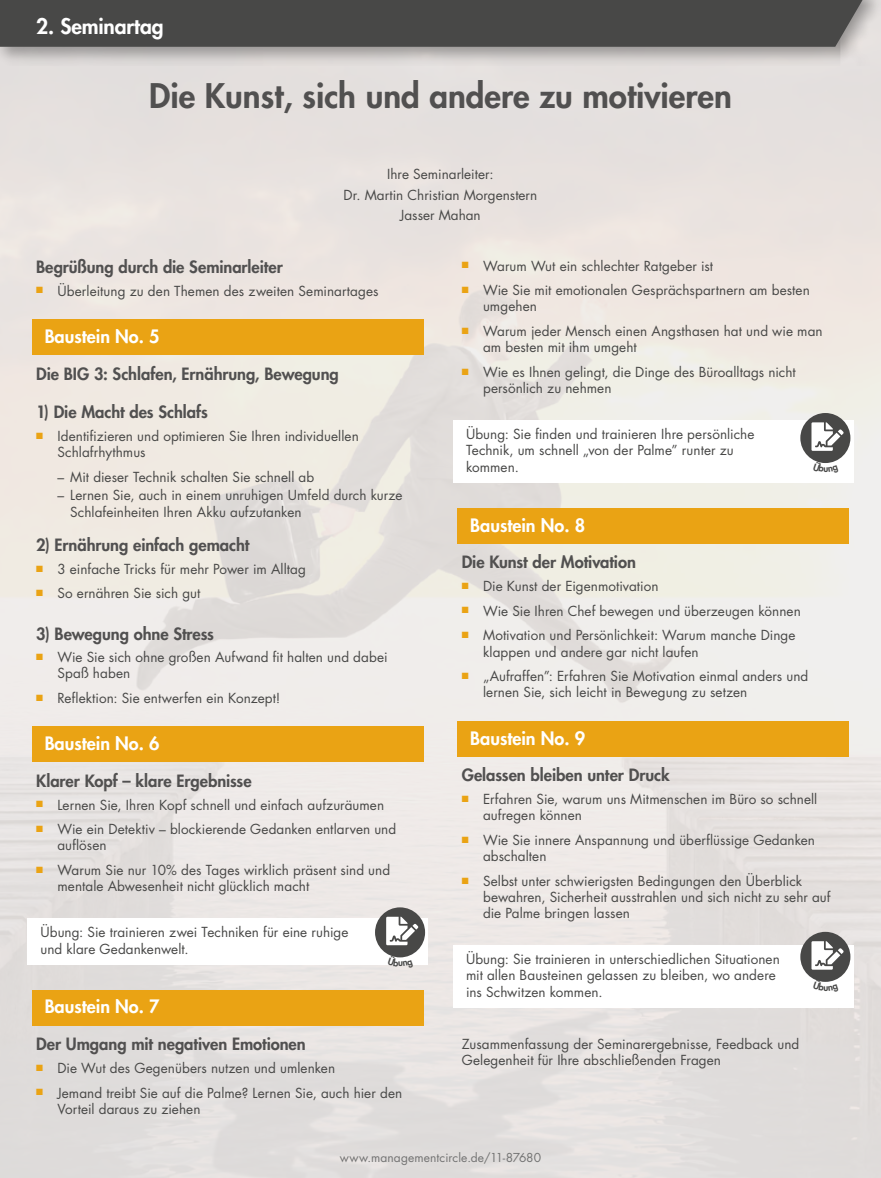
<style>
.page{position:relative;width:881px;height:1178px;background:#fff}
.page>*{position:absolute;margin:0;border:0;box-sizing:border-box;transform-origin:0 0}
.t1{font:800 33px "Futura Std";color:#515050}
.t2{font:800 21px "Futura Std";letter-spacing:-.005em;color:#fff}
.t3{font:800 18px "Futura Std";color:#fff}
.t4{font:800 16.5px "Futura Std";letter-spacing:-.005em;color:#515050}
.t5{font:13.5px/16.2px "Futura Std";letter-spacing:.005em;color:#484847}
.t6{font:12px "Futura Std";letter-spacing:.01em;color:#737373}
</style>
<div class="page">
<img style="left:0;top:66px;width:880px;height:1112px">
<div style="left:0;top:0;width:880px;height:66px;background:#000;opacity:.35"></div>
<div style="left:0;top:0;width:862px;height:47px;background:#484847"></div>
<div style="left:453px;top:420px;width:400px;height:62px;background:#fff"></div>
<div style="left:457px;top:508px;width:391px;height:35px;background:#eaa314"></div>
<div style="left:457px;top:721px;width:391px;height:35px;background:#eaa314"></div>
<div style="left:453px;top:944px;width:400px;height:63px;background:#fff"></div>
<div style="left:32px;top:319px;width:391px;height:35px;background:#eaa314"></div>
<div style="left:32px;top:727px;width:391px;height:35px;background:#eaa314"></div>
<div style="left:28px;top:918px;width:399px;height:46px;background:#fff"></div>
<div style="left:32px;top:990px;width:391px;height:35px;background:#eaa314"></div>
<div style="left:375px;top:907px;width:50px;height:50px;background:#484847;border-radius:50%"></div>
<svg style="left:386px;top:917px;width:32px;height:28px"></svg>
<div style="left:800px;top:413px;width:50px;height:50px;background:#484847;border-radius:50%"></div>
<svg style="left:811px;top:422px;width:32px;height:29px"></svg>
<div style="left:800px;top:932px;width:50px;height:50px;background:#484847;border-radius:50%"></div>
<svg style="left:811px;top:941px;width:32px;height:29px"></svg>
<svg style="left:387px;top:955px;width:26px;height:13px"></svg>
<svg style="left:816px;top:461px;width:19px;height:2px"></svg>
<svg style="left:816px;top:980px;width:19px;height:2px"></svg>
<h2 class="t2" style="left:36px;top:13px;width:129px">2. Seminartag</h2>
<h1 class="t1" style="left:149px;top:75px;width:584px">Die Kunst, sich und andere zu motivieren</h1>
<p class="t5" style="left:343px;top:164px;width:195px;line-height:20.4px;text-align:center">Ihre Seminarleiter:<br>Dr. Martin Christian Morgenstern<br>Jasser Mahan</p>
<p class="t4" style="left:36px;top:256px;width:248px">Begrüßung durch die Seminarleiter</p>
<p class="t5" style="left:36px;top:283px;width:344px"><sup>■</sup> Überleitung zu den Themen des zweiten Seminartages</p>
<h3 class="t3" style="left:45px;top:325px;width:116px">Baustein No. 5</h3>
<p class="t4" style="left:36px;top:363px;width:304px">Die BIG 3: Schlafen, Ernährung, Bewegung</p>
<p class="t4" style="left:36px;top:402px;width:173px">1) Die Macht des Schlafs</p>
<p class="t5" style="left:57px;top:428px;width:303px;text-indent:-21px"><sup>■</sup> Identifizieren und optimieren Sie Ihren individuellen<br>Schlafrhythmus</p>
<p class="t5" style="left:57px;top:469px;width:258px">– Mit dieser Technik schalten Sie schnell ab</p>
<p class="t5" style="left:70px;top:487px;width:333px;text-indent:-13px">– Lernen Sie, auch in einem unruhigen Umfeld durch kurze<br>Schlafeinheiten Ihren Akku aufzutanken</p>
<p class="t4" style="left:36px;top:535px;width:215px">2) Ernährung einfach gemacht</p>
<p class="t5" style="left:36px;top:561px;width:271px"><sup>■</sup> 3 einfache Tricks für mehr Power im Alltag</p>
<p class="t5" style="left:36px;top:585px;width:166px"><sup>■</sup> So ernähren Sie sich gut</p>
<p class="t4" style="left:36px;top:623px;width:179px">3) Bewegung ohne Stress</p>
<p class="t5" style="left:57px;top:649px;width:331px;text-indent:-21px"><sup>■</sup> Wie Sie sich ohne großen Aufwand fit halten und dabei<br>Spaß haben</p>
<p class="t5" style="left:36px;top:690px;width:246px"><sup>■</sup> Reflektion: Sie entwerfen ein Konzept!</p>
<h3 class="t3" style="left:45px;top:732px;width:116px">Baustein No. 6</h3>
<p class="t4" style="left:36px;top:770px;width:217px">Klarer Kopf – klare Ergebnisse</p>
<p class="t5" style="left:36px;top:797px;width:349px"><sup>■</sup> Lernen Sie, Ihren Kopf schnell und einfach aufzuräumen</p>
<p class="t5" style="left:57px;top:821px;width:340px;text-indent:-21px"><sup>■</sup> Wie ein Detektiv – blockierende Gedanken entlarven und auflösen</p>
<p class="t5" style="left:57px;top:862px;width:334px;text-indent:-21px"><sup>■</sup> Warum Sie nur 10% des Tages wirklich präsent sind und mentale Abwesenheit nicht glücklich macht</p>
<p class="t5" style="left:40px;top:924px;width:309px">Übung: Sie trainieren zwei Techniken für eine ruhige und klare Gedankenwelt.</p>
<h3 class="t3" style="left:45px;top:995px;width:116px">Baustein No. 7</h3>
<p class="t4" style="left:36px;top:1034px;width:271px">Der Umgang mit negativen Emotionen</p>
<p class="t5" style="left:36px;top:1060px;width:300px"><sup>■</sup> Die Wut des Gegenübers nutzen und umlenken</p>
<p class="t5" style="left:57px;top:1084px;width:346px;text-indent:-21px"><sup>■</sup> Jemand treibt Sie auf die Palme? Lernen Sie, auch hier den<br>Vorteil daraus zu ziehen</p>
<p class="t5" style="left:461px;top:258px;width:253px"><sup>■</sup> Warum Wut ein schlechter Ratgeber ist</p>
<p class="t5" style="left:483px;top:282px;width:328px;text-indent:-21px"><sup>■</sup> Wie Sie mit emotionalen Gesprächspartnern am besten umgehen</p>
<p class="t5" style="left:483px;top:323px;width:341px;text-indent:-21px"><sup>■</sup> Warum jeder Mensch einen Angsthasen hat und wie man am besten mit ihm umgeht</p>
<p class="t5" style="left:483px;top:364px;width:314px;text-indent:-21px"><sup>■</sup> Wie es Ihnen gelingt, die Dinge des Büroalltags nicht persönlich zu nehmen</p>
<p class="t5" style="left:466px;top:426px;width:290px">Übung: Sie finden und trainieren Ihre persönliche<br>Technik, um schnell „von der Palme” runter zu kommen.</p>
<h3 class="t3" style="left:470px;top:513px;width:116px">Baustein No. 8</h3>
<p class="t4" style="left:461px;top:552px;width:176px">Die Kunst der Motivation</p>
<p class="t5" style="left:461px;top:578px;width:198px"><sup>■</sup> Die Kunst der Eigenmotivation</p>
<p class="t5" style="left:461px;top:603px;width:340px"><sup>■</sup> Wie Sie Ihren Chef bewegen und überzeugen können</p>
<p class="t5" style="left:483px;top:627px;width:314px;text-indent:-21px"><sup>■</sup> Motivation und Persönlichkeit: Warum manche Dinge klappen und andere gar nicht laufen</p>
<p class="t5" style="left:483px;top:668px;width:327px;text-indent:-21px"><sup>■</sup> „Aufraffen”: Erfahren Sie Motivation einmal anders und lernen Sie, sich leicht in Bewegung zu setzen</p>
<h3 class="t3" style="left:470px;top:726px;width:116px">Baustein No. 9</h3>
<p class="t4" style="left:461px;top:765px;width:209px">Gelassen bleiben unter Druck</p>
<p class="t5" style="left:483px;top:791px;width:335px;text-indent:-21px"><sup>■</sup> Erfahren Sie, warum uns Mitmenschen im Büro so schnell aufregen können</p>
<p class="t5" style="left:483px;top:832px;width:333px;text-indent:-21px"><sup>■</sup> Wie Sie innere Anspannung und überflüssige Gedanken abschalten</p>
<p class="t5" style="left:483px;top:873px;width:349px;text-indent:-21px"><sup>■</sup> Selbst unter schwierigsten Bedingungen den Überblick bewahren, Sicherheit ausstrahlen und sich nicht zu sehr auf die Palme bringen lassen</p>
<p class="t5" style="left:466px;top:951px;width:315px">Übung: Sie trainieren in unterschiedlichen Situationen mit allen Bausteinen gelassen zu bleiben, wo andere ins Schwitzen kommen.</p>
<p class="t5" style="left:461px;top:1036px;width:339px">Zusammenfassung der Seminarergebnisse, Feedback und<br>Gelegenheit für Ihre abschließenden Fragen</p>
<p class="t6" style="left:339px;top:1149px;width:203px">www.managementcircle.de/11-87680</p>
</div>
